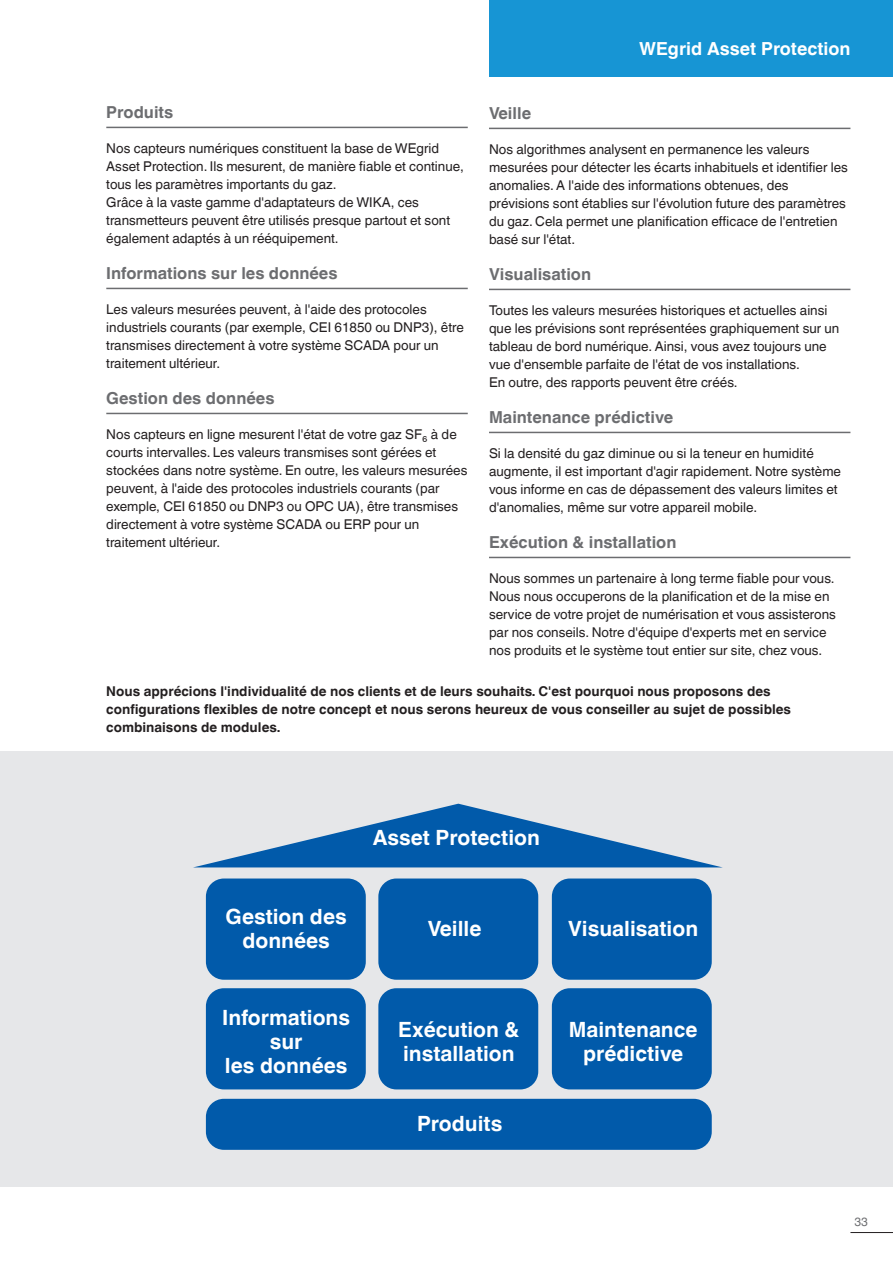
<style>
.page{position:relative;width:893px;height:1263px;background:#fff}
.page>*{position:absolute;margin:0;border:0;box-sizing:border-box;transform-origin:0 0}
.t1{font:700 21px/24px "Helvetica World";color:#fff;text-align:center}
.t2{font:700 18px "Helvetica World";color:#fff}
.t3{font:700 16.5px "Helvetica World";color:#6c6d70}
.t4{font:13.5px/18px "Helvetica World";color:#231f20}
.t5{font:700 13.5px/18px "Helvetica World";color:#231f20}
.t6{font:12px "Helvetica World";color:#6c6d70}
</style>
<div class="page">
<div style="left:0;top:751px;width:893px;height:435px;background:#e6e7e9"></div>
<div style="left:378px;top:878px;width:160px;height:102px;background:#015aaa;border-radius:18px"></div>
<div style="left:552px;top:878px;width:160px;height:102px;background:#015aaa;border-radius:18px"></div>
<div style="left:206px;top:878px;width:160px;height:102px;background:#015aaa;border-radius:18px"></div>
<div style="left:206px;top:988px;width:160px;height:101px;background:#015aaa;border-radius:18px"></div>
<div style="left:378px;top:988px;width:160px;height:101px;background:#015aaa;border-radius:18px"></div>
<div style="left:552px;top:988px;width:160px;height:101px;background:#015aaa;border-radius:18px"></div>
<div style="left:206px;top:1099px;width:506px;height:51px;background:#015aaa;border-radius:18px"></div>
<svg style="left:195px;top:804px;width:526px;height:63px"></svg>
<hr style="left:106px;top:127px;width:362px;height:1px;background:#6c6d70">
<hr style="left:106px;top:288px;width:362px;height:1px;background:#6c6d70">
<hr style="left:106px;top:413px;width:362px;height:1px;background:#6c6d70">
<hr style="left:489px;top:128px;width:361px;height:1px;background:#6c6d70">
<hr style="left:489px;top:289px;width:361px;height:1px;background:#6c6d70">
<hr style="left:489px;top:432px;width:361px;height:1px;background:#6c6d70">
<hr style="left:489px;top:557px;width:361px;height:1px;background:#6c6d70">
<div style="left:489px;top:0;width:404px;height:77px;background:#1795d4"></div>
<hr style="left:850px;top:1232px;width:43px;height:1px;background:#231f20">
<p class="t3" style="left:106px;top:103px;width:69px">Produits</p>
<p class="t4" style="left:106px;top:139px;width:359px">Nos capteurs numériques constituent la base de WEgrid Asset Protection. Ils mesurent, de manière fiable et continue, tous les paramètres importants du gaz.<br>Grâce à la vaste gamme d'adaptateurs de WIKA, ces transmetteurs peuvent être utilisés presque partout et sont également adaptés à un rééquipement.</p>
<p class="t3" style="left:106px;top:264px;width:233px">Informations sur les données</p>
<p class="t4" style="left:106px;top:301px;width:359px">Les valeurs mesurées peuvent, à l'aide des protocoles industriels courants (par exemple, CEI 61850 ou DNP3), être transmises directement à votre système SCADA pour un traitement ultérieur.</p>
<p class="t3" style="left:106px;top:389px;width:170px">Gestion des données</p>
<p class="t4" style="left:106px;top:426px;width:363px">Nos capteurs en ligne mesurent l'état de votre gaz SF₆ à de courts intervalles. Les valeurs transmises sont gérées et stockées dans notre système. En outre, les valeurs mesurées peuvent, à l'aide des protocoles industriels courants (par exemple, CEI 61850 ou DNP3 ou OPC UA), être transmises directement à votre système SCADA ou ERP pour un traitement ultérieur.</p>
<h2 class="t2" style="left:639px;top:39px;width:213px">WEgrid Asset Protection</h2>
<p class="t3" style="left:489px;top:104px;width:44px">Veille</p>
<p class="t4" style="left:489px;top:140px;width:360px">Nos algorithmes analysent en permanence les valeurs mesurées pour détecter les écarts inhabituels et identifier les anomalies. A l'aide des informations obtenues, des prévisions sont établies sur l'évolution future des paramètres du gaz. Cela permet une planification efficace de l'entretien basé sur l'état.</p>
<p class="t3" style="left:489px;top:265px;width:104px">Visualisation</p>
<p class="t4" style="left:489px;top:301px;width:352px">Toutes les valeurs mesurées historiques et actuelles ainsi que les prévisions sont représentées graphiquement sur un tableau de bord numérique. Ainsi, vous avez toujours une vue d'ensemble parfaite de l'état de vos installations.<br>En outre, des rapports peuvent être créés.</p>
<p class="t3" style="left:489px;top:408px;width:186px">Maintenance prédictive</p>
<p class="t4" style="left:489px;top:444px;width:354px">Si la densité du gaz diminue ou si la teneur en humidité augmente, il est important d'agir rapidement. Notre système vous informe en cas de dépassement des valeurs limites et d'anomalies, même sur votre appareil mobile.</p>
<p class="t3" style="left:489px;top:533px;width:189px">Exécution &amp; installation</p>
<p class="t4" style="left:489px;top:569px;width:348px">Nous sommes un partenaire à long terme fiable pour vous.<br>Nous nous occuperons de la planification et de la mise en service de votre projet de numérisation et vous assisterons par nos conseils. Notre d'équipe d'experts met en service nos produits et le système tout entier sur site, chez vous.</p>
<p class="t5" style="left:106px;top:682px;width:686px">Nous apprécions l'individualité de nos clients et de leurs souhaits. C'est pourquoi nous proposons des configurations flexibles de notre concept et nous serons heureux de vous conseiller au sujet de possibles combinaisons de modules.</p>
<h1 class="t1" style="left:373px;top:826px;width:169px">Asset Protection</h1>
<h1 class="t1" style="left:226px;top:904px;width:123px">Gestion des données</h1>
<h1 class="t1" style="left:222px;top:1005px;width:129px">Informations sur<br>les données</h1>
<h1 class="t1" style="left:428px;top:916px;width:55px">Veille</h1>
<h1 class="t1" style="left:398px;top:1017px;width:123px;text-align:left">Exécution &amp; installation</h1>
<h1 class="t1" style="left:417px;top:1111px;width:87px">Produits</h1>
<h1 class="t1" style="left:568px;top:916px;width:131px">Visualisation</h1>
<h1 class="t1" style="left:569px;top:1017px;width:130px">Maintenance prédictive</h1>
<p class="t6" style="left:854px;top:1215px;width:15px">33</p>
</div>
